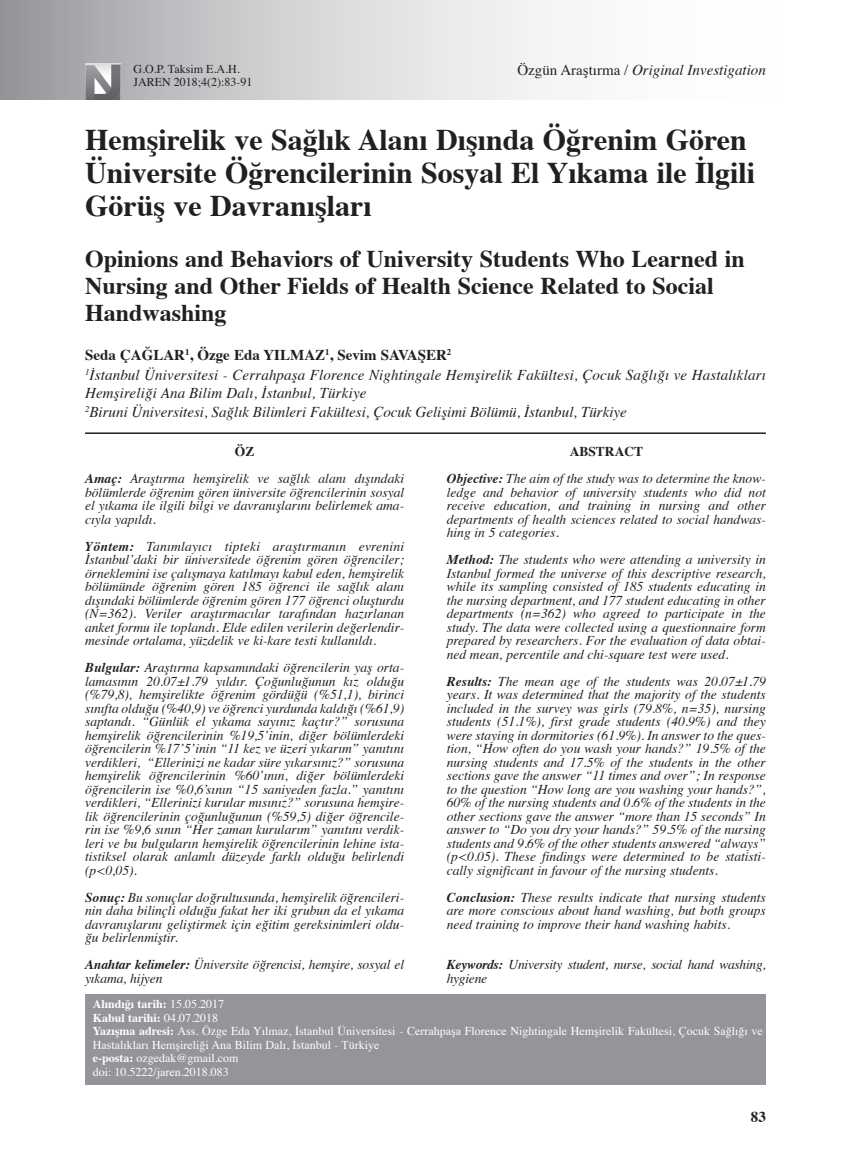
<style>
.page{position:relative;width:851px;height:1170px;background:#fff}
.page>*{position:absolute;margin:0;border:0;box-sizing:border-box;transform-origin:0 0}
.t1{font:700 30px/33px "Times";color:#231f20}
.t2{font:700 24px/27px "Times";color:#231f20}
.t3{font:italic 15px/19.5px "Times";letter-spacing:.01em;color:#231f20}
.t4{font:700 15px "Times";color:#231f20}
.t5{font:italic 13.5px/13.5px "Times";color:#231f20;text-align:justify}
.t6{font:italic 13.5px/13.5px "Times";letter-spacing:-.02em;color:#231f20}
.t7{font:12px/13.5px "Times";color:#fff}
.t8{font:12px "Times";color:#231f20}
.s1{font-style:normal}
.s2{font-weight:700;font-style:normal}
.s3{font-weight:700}
</style>
<div class="page">
<svg style="left:0;top:0;width:558px;height:100px;background:#cccdd0"></svg>
<hr style="left:85px;top:432px;width:680px;height:2px;background:#231f20">
<div style="left:85px;top:994px;width:680px;height:90px;background:#939598"></div>
<img style="left:85px;top:64px;width:35px;height:36px">
<p class="t8" style="left:133px;top:58px;width:108px">G.O.P. Taksim E.A.H.</p>
<p class="t3" style="left:517px;top:59px;width:250px"><span class="s1">Özgün Araştırma /</span> Original Investigation</p>
<p class="t8" style="left:133px;top:71px;width:120px">JAREN 2018;4(2):83-91</p>
<h1 class="t1" style="left:85px;top:120px;width:671px">Hemşirelik ve Sağlık Alanı Dışında Öğrenim Gören<br>Üniversite Öğrencilerinin Sosyal El Yıkama ile İlgili<br>Görüş ve Davranışları</h1>
<h2 class="t2" style="left:85px;top:243px;width:661px">Opinions and Behaviors of University Students Who Learned in<br>Nursing and Other Fields of Health Science Related to Social<br>Handwashing</h2>
<p class="t3" style="left:85px;top:344px;width:682px"><span class="s2">Seda ÇAĞLAR</span><sup>1</sup><span class="s2">, Özge Eda YILMAZ</span><sup>1</sup><span class="s2">, Sevim SAVAŞER</span><sup>2<br></sup><sup>1</sup>İstanbul Üniversitesi - Cerrahpaşa Florence Nightingale Hemşirelik Fakültesi, Çocuk Sağlığı ve Hastalıkları</p>
<p class="t3" style="left:85px;top:382px;width:543px">Hemşireliği Ana Bilim Dalı, İstanbul, Türkiye<br><sup>2</sup>Biruni Üniversitesi, Sağlık Bilimleri Fakültesi, Çocuk Gelişimi Bölümü, İstanbul, Türkiye</p>
<p class="t5" style="left:85px;top:437px;width:320px;line-height:27px;text-align:center"><span class="s2">ÖZ<br></span><span class="s3">Amaç:</span> Araştırma hemşirelik ve sağlık alanı dışındaki</p>
<p class="t5" style="left:85px;top:484px;width:320px">bölümlerde öğrenim gören üniversite öğrencilerinin sosyal el yıkama ile ilgili bilgi ve davranışlarını belirlemek ama&shy;cıyla yapıldı.</p>
<p class="t5" style="left:85px;top:538px;width:321px"><span class="s3">Yöntem:</span> Tanımlayıcı tipteki araştırmanın evrenini İstanbul’daki bir üniversitede öğrenim gören öğrenciler; örneklemini ise çalışmaya katılmayı kabul eden, hemşirelik bölümünde öğrenim gören 185 öğrenci ile sağlık alanı dışındaki bölümlerde öğrenim gören 177 öğrenci oluşturdu (N=362). Veriler araştırmacılar tarafından hazırlanan anket formu ile toplandı. Elde edilen verilerin değerlendir&shy;mesinde ortalama, yüzdelik ve ki-kare testi kullanıldı.</p>
<p class="t5" style="left:85px;top:660px;width:320px"><span class="s3">Bulgular:</span> Araştırma kapsamındaki öğrencilerin yaş orta&shy;lamasının 20.07±1.79 yıldır. Çoğunluğunun kız olduğu (%79,8), hemşirelikte öğrenim gördüğü (%51,1), birinci sınıfta olduğu (%40,9) ve öğrenci yurdunda kaldığı (%61,9) saptandı. “Günlük el yıkama sayınız kaçtır?” sorusuna hemşirelik öğrencilerinin %19,5’inin, diğer bölümlerdeki öğrencilerin %17’5’inin “11 kez ve üzeri yıkarım” yanıtını verdikleri, “Ellerinizi ne kadar süre yıkarsınız?” sorusuna hemşirelik öğrencilerinin %60’ının, diğer bölümlerdeki öğrencilerin ise %0,6’sının “15 saniyeden fazla.” yanıtını verdikleri, “Ellerinizi kurular mısınız?” sorusuna hemşire&shy;lik öğrencilerinin çoğunluğunun (%59,5) diğer öğrencile&shy;rin ise %9,6 sının “Her zaman kurularım” yanıtını verdik&shy;leri ve bu bulguların hemşirelik öğrencilerinin lehine ista&shy;tistiksel olarak anlamlı düzeyde farklı olduğu belirlendi (p&lt;0,05).</p>
<p class="t5" style="left:85px;top:889px;width:320px"><span class="s3">Sonuç:</span> Bu sonuçlar doğrultusunda, hemşirelik öğrencileri&shy;nin daha bilinçli olduğu fakat her iki grubun da el yıkama davranışlarını geliştirmek için eğitim gereksinimleri oldu&shy;ğu belirlenmiştir.</p>
<p class="t5" style="left:85px;top:957px;width:320px"><span class="s3">Anahtar kelimeler:</span> Üniversite öğrencisi, hemşire, sosyal el yıkama, hijyen</p>
<p class="t5" style="left:446px;top:437px;width:320px;line-height:27px;text-align:center"><span class="s2">ABSTRACT<br></span><span class="s3">Objective:</span> The aim of the study was to determine the know-</p>
<p class="t5" style="left:446px;top:484px;width:320px">ledge and behavior of university students who did not receive education, and training in nursing and other departments of health sciences related to social handwas&shy;hing in 5 categories.</p>
<p class="t5" style="left:446px;top:552px;width:320px"><span class="s3">Method:</span> The students who were attending a university in Istanbul formed the universe of this descriptive research, while its sampling consisted of 185 students educating in the nursing department, and 177 student educating in other departments (n=362) who agreed to participate in the study. The data were collected using a questionnaire form prepared by researchers. For the evaluation of data obtai&shy;ned mean, percentile and chi-square test were used.</p>
<p class="t5" style="left:446px;top:673px;width:320px"><span class="s3">Results:</span> The mean age of the students was 20.07±1.79 years. It was determined that the majority of the students included in the survey was girls (79.8%, n=35), nursing students (51.1%), first grade students (40.9%) and they were staying in dormitories (61.9%). In answer to the ques&shy;tion, “How often do you wash your hands?” 19.5% of the nursing students and 17.5% of the students in the other sections gave the answer “11 times and over”; In response to the question “How long are you washing your hands?”, 60% of the nursing students and 0.6% of the students in the other sections gave the answer “more than 15 seconds” In answer to “Do you dry your hands?” 59.5% of the nursing students and 9.6% of the other students answered “always” (p&lt;0.05). These findings were determined to be statisti&shy;cally significant in favour of the nursing students.</p>
<p class="t5" style="left:446px;top:889px;width:320px"><span class="s3">Conclusion:</span> These results indicate that nursing students are more conscious about hand washing, but both groups need training to improve their hand washing habits.</p>
<p class="t6" style="left:446px;top:957px;width:320px"><span class="s3">Keywords:</span> University student, nurse, social hand washing, hygiene</p>
<p class="t7" style="left:93px;top:996px;width:671px"><span class="s3">Alındığı tarih:</span> 15.05.2017<br><span class="s3">Kabul tarihi:</span> 04.07.2018<br><span class="s3">Yazışma adresi:</span> Ass. Özge Eda Yılmaz, İstanbul Üniversitesi - Cerrahpaşa Florence Nightingale Hemşirelik Fakültesi, Çocuk Sağlığı ve Hastalıkları Hemşireliği Ana Bilim Dalı, İstanbul - Türkiye<br><span class="s3">e-posta:</span> ozgedak@gmail.com<br>doi: 10.5222/jaren.2018.083</p>
<p class="t4" style="left:750px;top:1102px;width:16px">83</p>
</div>
